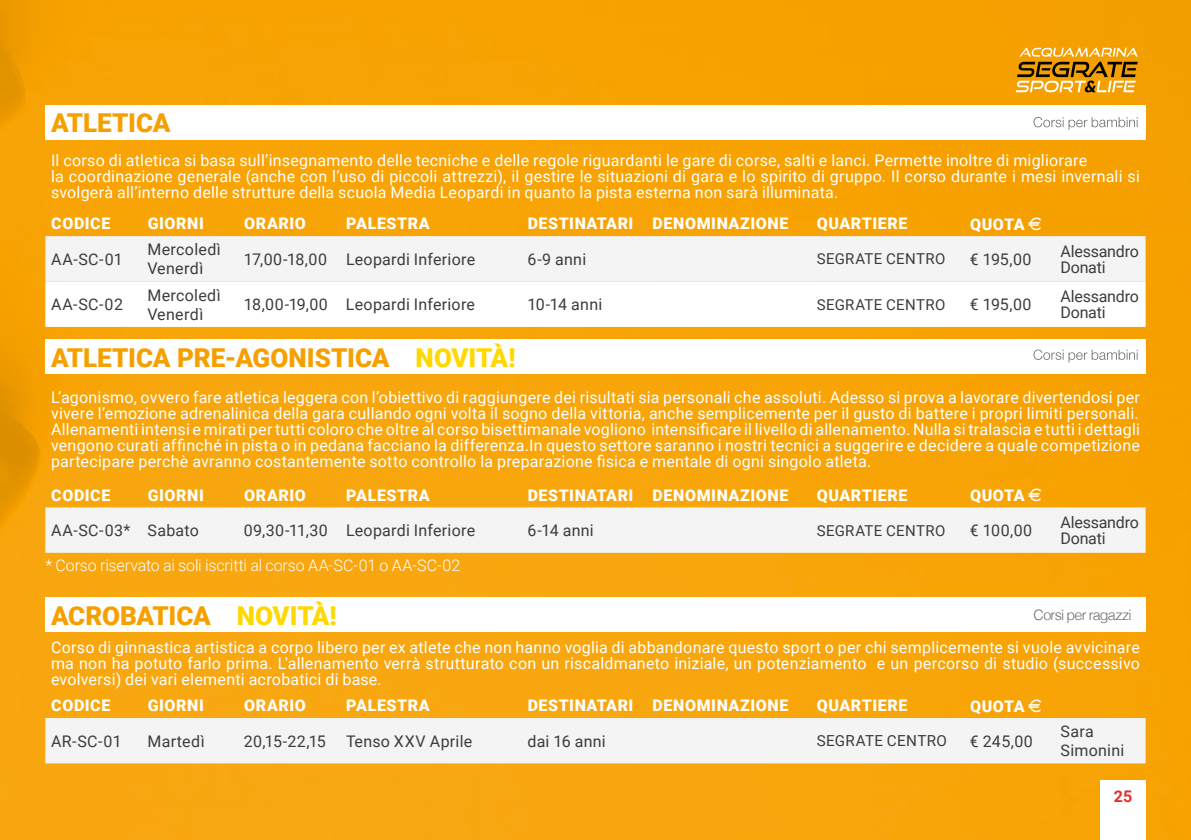
<style>
.page{position:relative;width:1191px;height:840px;background:#fff}
.page>*{position:absolute;margin:0;border:0;box-sizing:border-box;transform-origin:0 0}
.t1{font:900 26px "Roboto";letter-spacing:-.005em;color:#f6a000}
.t2{font:16px/16px "Roboto";letter-spacing:.015em;color:#fff;text-align:justify}
.t3{font:16px/19.2px "Roboto";letter-spacing:.015em;color:#3c3c3b}
.t4{font:900 16px "Roboto";letter-spacing:.035em;color:#fff}
.t5{font:300 16px "Roboto";letter-spacing:-.01em;color:#fff}
.t6{font:16px/16px "Roboto";letter-spacing:-.015em;color:#3c3c3b}
.t7{font:700 16px "Roboto";color:#e62d2d}
.t8{font:15.2px "Roboto";letter-spacing:.025em;color:#3c3c3b}
.t9{font:15px "Roboto";letter-spacing:.025em;color:#3c3c3b}
.t10{font:300 14.4px "Helvetica";letter-spacing:-.05em;color:#706f6f}
.s1{font-family:"Euro font";font-weight:400}
.s2{color:#ffd800}
</style>
<div class="page">
<img style="left:0;top:0;width:1191px;height:839px">
<div style="left:45px;top:105px;width:1100px;height:34px;background:#fff"></div>
<div style="left:45px;top:236px;width:1100px;height:45px;background:#f4f4f4"></div>
<svg style="left:45px;top:281px;width:1100px;height:46px"></svg>
<svg style="left:1033px;top:117px;width:104px;height:13px"></svg>
<div style="left:45px;top:339px;width:1100px;height:34px;background:#fff"></div>
<div style="left:45px;top:507px;width:1100px;height:45px;background:#f4f4f4"></div>
<svg style="left:1033px;top:349px;width:104px;height:13px"></svg>
<div style="left:45px;top:597px;width:1100px;height:34px;background:#fff"></div>
<div style="left:45px;top:717px;width:1100px;height:46px;background:#f4f4f4"></div>
<svg style="left:1015px;top:48px;width:122px;height:44px;background:#ce9429"></svg>
<div style="left:1100px;top:780px;width:45px;height:59px;background:#fff"></div>
<h1 class="t1" style="left:51px;top:104px;width:121px">ATLETICA</h1>
<p class="t2" style="left:51px;top:152px;width:1090px;text-align:left">Il corso di atletica si basa sull’insegnamento delle tecniche e delle regole riguardanti le gare di corse, salti e lanci. Permette inoltre di migliorare<br>la coordinazione generale (anche con l’uso di piccoli attrezzi), il gestire le situazioni di gara e lo spirito di gruppo. Il corso durante i mesi invernali si svolgerà all’interno delle strutture della scuola Media Leopardi in quanto la pista esterna non sarà illuminata.</p>
<p class="t4" style="left:51px;top:212px;width:60px">CODICE</p>
<p class="t4" style="left:148px;top:212px;width:58px">GIORNI</p>
<p class="t4" style="left:244px;top:212px;width:63px">ORARIO</p>
<p class="t4" style="left:346px;top:212px;width:85px">PALESTRA</p>
<p class="t4" style="left:528px;top:212px;width:262px">DESTINATARI DENOMINAZIONE</p>
<p class="t4" style="left:817px;top:212px;width:92px">QUARTIERE</p>
<p class="t4" style="left:970px;top:212px;width:74px">QUOTA <span class="s1">K</span></p>
<p class="t3" style="left:51px;top:249px;width:73px">AA-SC-01</p>
<p class="t3" style="left:147px;top:239px;width:75px">Mercoledì<br>Venerdì</p>
<p class="t3" style="left:244px;top:249px;width:233px">17,00-18,00 Leopardi Inferiore</p>
<p class="t3" style="left:527px;top:249px;width:60px">6-9 anni</p>
<p class="t9" style="left:816px;top:248px;width:130px">SEGRATE CENTRO</p>
<p class="t3" style="left:969px;top:249px;width:63px">€ 195,00</p>
<p class="t6" style="left:1060px;top:242px;width:80px">Alessandro<br>Donati</p>
<p class="t3" style="left:51px;top:294px;width:73px">AA-SC-02</p>
<p class="t3" style="left:147px;top:284px;width:75px">Mercoledì<br>Venerdì</p>
<p class="t3" style="left:244px;top:294px;width:233px">18,00-19,00 Leopardi Inferiore</p>
<p class="t3" style="left:527px;top:294px;width:76px">10-14 anni</p>
<p class="t9" style="left:816px;top:294px;width:130px">SEGRATE CENTRO</p>
<p class="t3" style="left:969px;top:294px;width:63px">€ 195,00</p>
<p class="t6" style="left:1060px;top:288px;width:80px">Alessandro<br>Donati</p>
<h1 class="t1" style="left:51px;top:339px;width:466px">ATLETICA PRE-AGONISTICA <span class="s2">NOVITÀ!</span></h1>
<p class="t2" style="left:51px;top:388px;width:1090px">L’agonismo, ovvero fare atletica leggera con l’obiettivo di raggiungere dei risultati sia personali che assoluti. Adesso si prova a lavorare divertendosi per vivere l’emozione adrenalinica della gara cullando ogni volta il sogno della vittoria, anche semplicemente per il gusto di battere i propri limiti personali.<br>Allenamenti intensi e mirati per tutti coloro che oltre al corso bisettimanale vogliono intensificare il livello di allenamento. Nulla si tralascia e tutti i dettagli vengono curati affinché in pista o in pedana facciano la differenza.In questo settore saranno i nostri tecnici a suggerire e decidere a quale competizione partecipare perchè avranno costantemente sotto controllo la preparazione fisica e mentale di ogni singolo atleta.</p>
<p class="t4" style="left:51px;top:483px;width:60px">CODICE</p>
<p class="t4" style="left:148px;top:483px;width:58px">GIORNI</p>
<p class="t4" style="left:244px;top:483px;width:63px">ORARIO</p>
<p class="t4" style="left:346px;top:483px;width:85px">PALESTRA</p>
<p class="t4" style="left:528px;top:483px;width:262px">DESTINATARI DENOMINAZIONE</p>
<p class="t4" style="left:817px;top:483px;width:92px">QUARTIERE</p>
<p class="t4" style="left:970px;top:483px;width:74px">QUOTA <span class="s1">K</span></p>
<p class="t3" style="left:51px;top:520px;width:149px">AA-SC-03* Sabato</p>
<p class="t3" style="left:244px;top:520px;width:233px">09,30-11,30 Leopardi Inferiore</p>
<p class="t3" style="left:527px;top:520px;width:68px">6-14 anni</p>
<p class="t9" style="left:816px;top:519px;width:130px">SEGRATE CENTRO</p>
<p class="t3" style="left:969px;top:520px;width:64px">€ 100,00</p>
<p class="t6" style="left:1060px;top:513px;width:80px">Alessandro<br>Donati</p>
<p class="t5" style="left:45px;top:553px;width:416px">* Corso riservato ai soli iscritti al corso AA-SC-01 o AA-SC-02</p>
<h1 class="t1" style="left:51px;top:596px;width:287px">ACROBATICA <span class="s2">NOVITÀ!</span></h1>
<p class="t2" style="left:51px;top:638px;width:1090px">Corso di ginnastica artistica a corpo libero per ex atlete che non hanno voglia di abbandonare questo sport o per chi semplicemente si vuole avvicinare ma non ha potuto farlo prima. L'allenamento verrà strutturato con un riscaldmaneto iniziale, un potenziamento e un percorso di studio (successivo evolversi) dei vari elementi acrobatici di base.</p>
<p class="t4" style="left:51px;top:694px;width:60px">CODICE</p>
<p class="t4" style="left:148px;top:694px;width:58px">GIORNI</p>
<p class="t4" style="left:244px;top:694px;width:63px">ORARIO</p>
<p class="t4" style="left:346px;top:694px;width:85px">PALESTRA</p>
<p class="t4" style="left:528px;top:694px;width:262px">DESTINATARI DENOMINAZIONE</p>
<p class="t4" style="left:817px;top:694px;width:92px">QUARTIERE</p>
<p class="t4" style="left:970px;top:694px;width:74px">QUOTA <span class="s1">K</span></p>
<p class="t3" style="left:51px;top:730px;width:72px">AR-SC-01</p>
<p class="t3" style="left:147px;top:730px;width:59px">Martedì</p>
<p class="t3" style="left:244px;top:730px;width:84px">20,15-22,15</p>
<p class="t3" style="left:346px;top:730px;width:128px">Tenso XXV Aprile</p>
<p class="t3" style="left:527px;top:730px;width:80px">dai 16 anni</p>
<p class="t8" style="left:816px;top:730px;width:132px">SEGRATE CENTRO</p>
<p class="t3" style="left:969px;top:730px;width:65px">€ 245,00</p>
<p class="t3" style="left:1060px;top:720px;width:65px">Sara<br>Simonini</p>
<p class="t10" style="left:1033px;top:602px;width:100px">Corsi per ragazzi</p>
<p class="t7" style="left:1113px;top:784px;width:20px">25</p>
</div>
